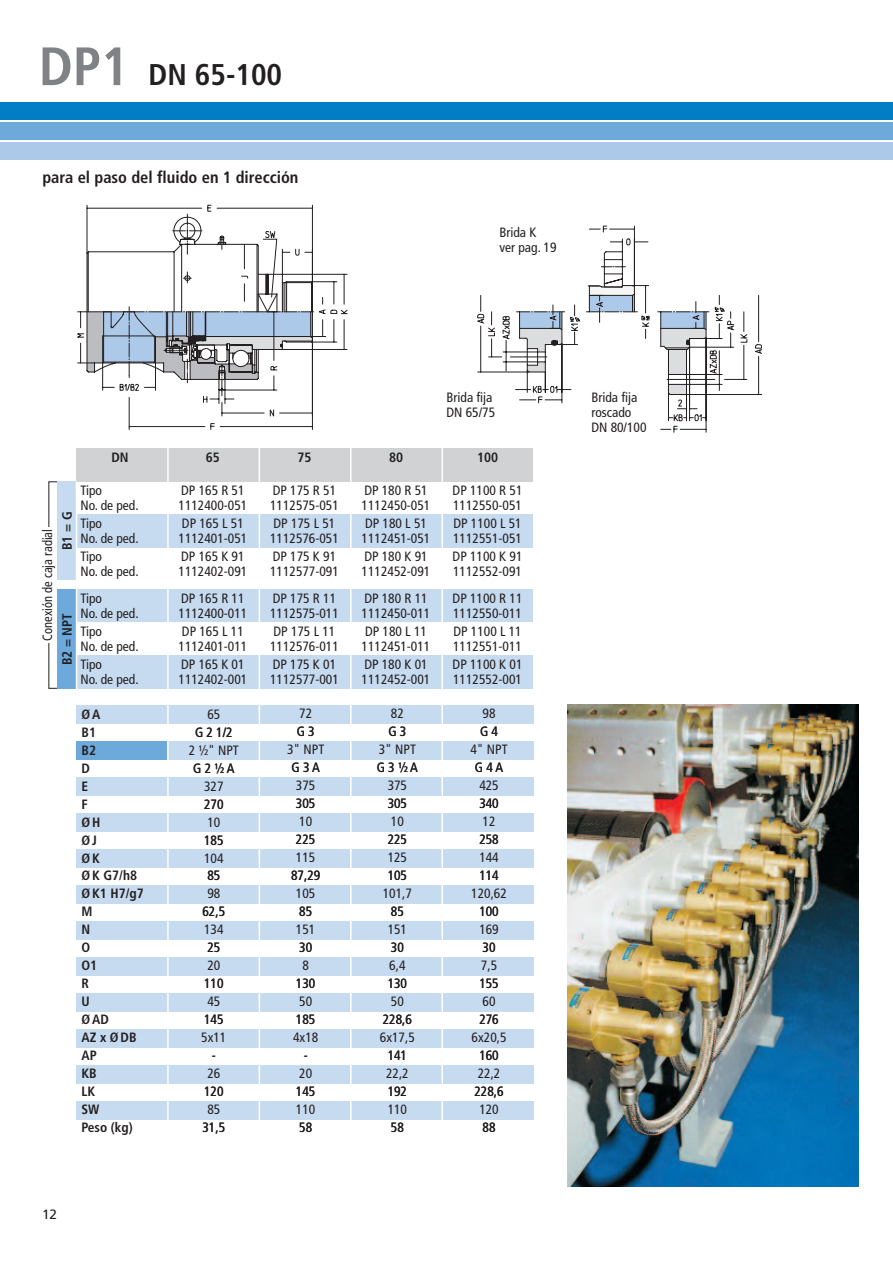
<style>
.page{position:relative;width:893px;height:1263px;background:#fff}
.page>*{position:absolute;margin:0;border:0;box-sizing:border-box;transform-origin:0 0}
.t1{font:700 condensed 30px "Frutiger";color:#231f20}
.t2{font:700 condensed 16.5px "Frutiger";color:#231f20}
.t3{font:condensed 13.5px/18px "Frutiger";color:#231f20}
.t4{font:700 condensed 13.5px/18px "Frutiger";color:#231f20}
.t5{font:condensed 13.5px "Frutiger";color:#231f20;scale:.93 1}
.t6{font:13.5px "Frutiger";color:#231f20}
.s1{font-size:54px;color:#808285}
</style>
<div class="page">
<div style="left:0;top:102px;width:893px;height:18px;background:#007ec5"></div>
<div style="left:0;top:122px;width:893px;height:18px;background:#6da9db"></div>
<div style="left:0;top:142px;width:893px;height:18px;background:#acc9e9"></div>
<svg style="left:77px;top:205px;width:271px;height:225px"></svg>
<svg style="left:86px;top:214px;width:240px;height:190px"></svg>
<svg style="left:477px;top:226px;width:285px;height:207px"></svg>
<svg style="left:516px;top:311px;width:49px;height:62px"></svg>
<svg style="left:586px;top:251px;width:123px;height:145px"></svg>
<img style="left:568px;top:705px;width:291px;height:481px">
<div style="left:77px;top:705px;width:457px;height:18px;background:#c6daf0"></div>
<div style="left:77px;top:741px;width:457px;height:18px;background:#c6daf0"></div>
<div style="left:77px;top:741px;width:90px;height:18px;background:#6da9db"></div>
<div style="left:77px;top:777px;width:457px;height:18px;background:#c6daf0"></div>
<div style="left:77px;top:813px;width:457px;height:18px;background:#c6daf0"></div>
<div style="left:77px;top:849px;width:457px;height:18px;background:#c6daf0"></div>
<div style="left:77px;top:885px;width:457px;height:18px;background:#c6daf0"></div>
<div style="left:77px;top:921px;width:457px;height:18px;background:#c6daf0"></div>
<div style="left:77px;top:957px;width:457px;height:18px;background:#c6daf0"></div>
<div style="left:77px;top:993px;width:457px;height:18px;background:#c6daf0"></div>
<div style="left:77px;top:1029px;width:457px;height:18px;background:#c6daf0"></div>
<div style="left:77px;top:1065px;width:457px;height:18px;background:#c6daf0"></div>
<div style="left:77px;top:1101px;width:457px;height:18px;background:#c6daf0"></div>
<div style="left:57px;top:590px;width:24px;height:99px;background:#6da9db"></div>
<div style="left:57px;top:481px;width:29px;height:99px;background:#c6daf0"></div>
<div style="left:77px;top:481px;width:456px;height:33px;background:#fff"></div>
<div style="left:77px;top:547px;width:456px;height:33px;background:#fff"></div>
<div style="left:77px;top:448px;width:456px;height:33px;background:#d1d2d4"></div>
<div style="left:77px;top:514px;width:456px;height:33px;background:#c6daf0"></div>
<div style="left:77px;top:590px;width:456px;height:33px;background:#c6daf0"></div>
<div style="left:77px;top:623px;width:456px;height:33px;background:#fff"></div>
<div style="left:77px;top:656px;width:456px;height:33px;background:#c6daf0"></div>
<hr style="left:167px;top:448px;width:2px;height:729px;background:#fff">
<hr style="left:259px;top:448px;width:1px;height:729px;background:#fff">
<hr style="left:350px;top:448px;width:2px;height:729px;background:#fff">
<hr style="left:441px;top:442px;width:2px;height:729px;background:#fff">
<hr style="left:76px;top:481px;width:1px;height:221px;background:#fff">
<div style="left:498px;top:225px;width:86px;height:38px;background:#fff"></div>
<h1 class="t1" style="left:39px;top:63px;width:245px"><span class="s1">DP1</span> DN 65-100</h1>
<p class="t2" style="left:42px;top:170px;width:258px">para el paso del fluido en 1 dirección</p>
<p class="t3" style="left:499px;top:225px;width:59px;line-height:15px">Brida K<br>ver pag. 19</p>
<p class="t4" style="left:59px;top:550px;width:40px;rotate:-90deg">B1=G</p>
<p class="t5" style="left:42px;top:641px;width:121px;rotate:-90deg">Conexión de caja radial</p>
<p class="t4" style="left:59px;top:665px;width:53px;rotate:-90deg">B2 = NPT</p>
<p class="t4" style="left:111px;top:450px;width:19px">DN</p>
<p class="t3" style="left:81px;top:484px;width:60px;line-height:15px">Tipo<br>No. de ped.</p>
<p class="t3" style="left:81px;top:517px;width:60px;line-height:15px">Tipo<br>No. de ped.</p>
<p class="t3" style="left:81px;top:550px;width:60px;line-height:15px">Tipo<br>No. de ped.</p>
<p class="t3" style="left:81px;top:592px;width:60px;line-height:15px">Tipo<br>No. de ped.</p>
<p class="t3" style="left:81px;top:625px;width:60px;line-height:15px">Tipo<br>No. de ped.</p>
<p class="t3" style="left:81px;top:658px;width:60px;line-height:15px">Tipo<br>No. de ped.</p>
<p class="t4" style="left:206px;top:450px;width:16px">65</p>
<p class="t3" style="left:179px;top:484px;width:70px;line-height:15px">DP 165 R 51<br>1112400-051</p>
<p class="t3" style="left:179px;top:517px;width:70px;line-height:15px">DP 165 L 51<br>1112401-051</p>
<p class="t3" style="left:179px;top:550px;width:70px;line-height:15px">DP 165 K 91<br>1112402-091</p>
<p class="t3" style="left:179px;top:592px;width:70px;line-height:15px">DP 165 R 11<br>1112400-011</p>
<p class="t3" style="left:179px;top:625px;width:70px;line-height:15px">DP 165 L 11<br>1112401-011</p>
<p class="t3" style="left:179px;top:658px;width:70px;line-height:15px">DP 165 K 01<br>1112402-001</p>
<p class="t3" style="left:175px;top:606px;width:77px">1112400-011"</p>
<p class="t4" style="left:297px;top:450px;width:16px">75</p>
<p class="t3" style="left:270px;top:484px;width:70px;line-height:15px">DP 175 R 51<br>1112575-051</p>
<p class="t3" style="left:270px;top:517px;width:70px;line-height:15px">DP 175 L 51<br>1112576-051</p>
<p class="t3" style="left:270px;top:550px;width:70px;line-height:15px">DP 175 K 91<br>1112577-091</p>
<p class="t3" style="left:270px;top:592px;width:70px;line-height:15px">DP 175 R 11<br>1112575-011</p>
<p class="t3" style="left:270px;top:625px;width:70px;line-height:15px">DP 175 L 11<br>1112576-011</p>
<p class="t3" style="left:270px;top:658px;width:70px;line-height:15px">DP 175 K 01<br>1112577-001</p>
<p class="t4" style="left:389px;top:449px;width:16px">80</p>
<p class="t3" style="left:362px;top:484px;width:70px;line-height:15px">DP 180 R 51<br>1112450-051</p>
<p class="t3" style="left:362px;top:517px;width:70px;line-height:15px">DP 180 L 51<br>1112451-051</p>
<p class="t3" style="left:362px;top:550px;width:70px;line-height:15px">DP 180 K 91<br>1112452-091</p>
<p class="t3" style="left:362px;top:592px;width:70px;line-height:15px">DP 180 R 11<br>1112450-011</p>
<p class="t3" style="left:362px;top:625px;width:70px;line-height:15px">DP 180 L 11<br>1112451-011</p>
<p class="t3" style="left:362px;top:658px;width:70px;line-height:15px">DP 180 K 01<br>1112452-001</p>
<p class="t3" style="left:447px;top:390px;width:50px;line-height:15px">Brida fija<br>DN 65/75</p>
<p class="t3" style="left:591px;top:390px;width:57px;line-height:15px">Brida fija roscado<br>DN 80/100</p>
<p class="t4" style="left:477px;top:449px;width:23px">100</p>
<p class="t3" style="left:453px;top:484px;width:71px;line-height:15px">DP 1100 R 51<br>1112550-051</p>
<p class="t3" style="left:453px;top:517px;width:70px;line-height:15px">DP 1100 L 51<br>1112551-051</p>
<p class="t3" style="left:453px;top:550px;width:71px;line-height:15px">DP 1100 K 91<br>1112552-091</p>
<p class="t3" style="left:453px;top:592px;width:71px;line-height:15px">DP 1100 R 11<br>1112550-011</p>
<p class="t3" style="left:453px;top:625px;width:70px;line-height:15px">DP 1100 L 11<br>1112551-011</p>
<p class="t3" style="left:453px;top:658px;width:71px;line-height:15px">DP 1100 K 01<br>1112552-001</p>
<p class="t4" style="left:82px;top:706px;width:64px">ØA<br>B1<br>B2<br>D<br>E<br>F<br>ØH<br>ØJ<br>ØK<br>Ø K G7/h8<br>Ø K1 H7/g7<br>M<br>N<br>O<br>O1<br>R<br>U<br>ØAD<br>AZ x ØDB<br>AP<br>KB<br>LK<br>SW<br>Peso (kg)</p>
<p class="t6" style="left:42px;top:1209px;width:17px">12</p>
<p class="t3" style="left:189px;top:706px;width:52px;text-align:center">65<br>G 2 1/2<br>2 ½" NPT<br>G2½A<br>327<br>270<br>10<br>185<br>104<br>85<br>98<br>62,5<br>134<br>25<br>20<br>110<br>45<br>145<br>5x11<br>-<br>26<br>120<br>85<br>31,5</p>
<p class="t3" style="left:287px;top:706px;width:39px;text-align:center">72<br>G3<br>3" NPT<br>G3A<br>375<br>305<br>10<br>225<br>115<br>87,29<br>105<br>85<br>151<br>30<br>8<br>130<br>50<br>185<br>4x18<br>-<br>20<br>145<br>110<br>58</p>
<p class="t3" style="left:377px;top:706px;width:43px;text-align:center">82<br>G3<br>3" NPT<br>G3½A<br>375<br>305<br>10<br>225<br>125<br>105<br>101,7<br>85<br>151<br>30<br>6,4<br>130<br>50<br>228,6<br>6x17,5<br>141<br>22,2<br>192<br>110<br>58</p>
<p class="t3" style="left:470px;top:705px;width:39px;text-align:center">98<br>G4<br>4" NPT<br>G4A<br>425<br>340<br>12<br>258<br>144<br>114<br>120,62<br>100<br>169<br>30<br>7,5<br>155<br>60<br>276<br>6x20,5<br>160<br>22,2<br>228,6<br>120<br>88</p>
</div>
